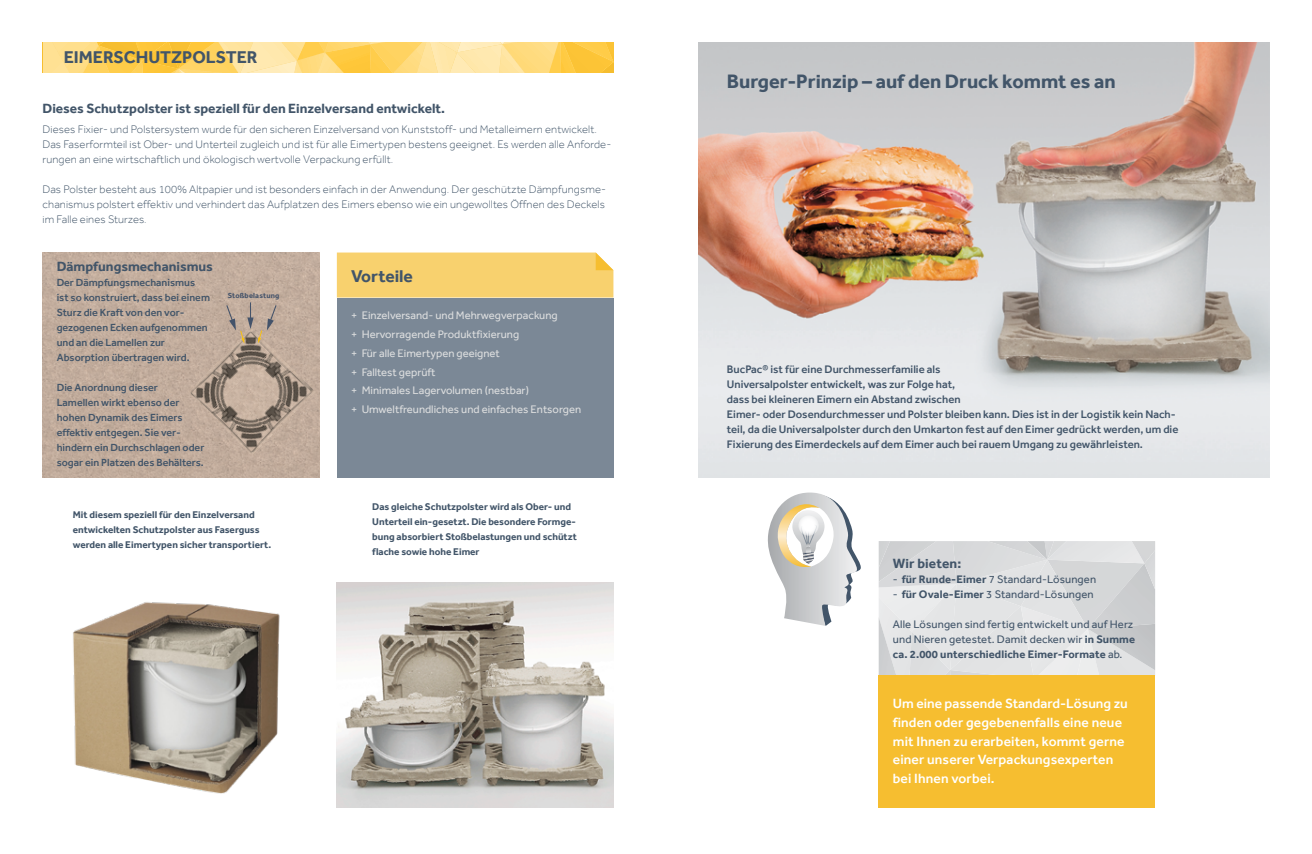
<style>
.page{position:relative;width:1312px;height:854px;background:#fff}
.page>*{position:absolute;margin:0;border:0;box-sizing:border-box;transform-origin:0 0}
.t1{font:700 20px "Effra";color:#425569}
.t2{font:700 17.5px "Effra";color:#425569}
.t3{font:500 13.75px/18.8px "Effra";letter-spacing:.01em;color:#fff}
.t4{font:700 13.75px "Effra";color:#425569}
.t5{font:300 11.25px/15px "Effra";letter-spacing:.01em;color:#425569}
.t6{font:500 11.25px/15px "Effra";color:#425569}
.t7{font:11.25px/15px "Effra";letter-spacing:.01em;color:#425569}
.t8{font:11.25px/18.8px "Effra";color:#dcddde}
.t9{font:500 10.62px/15px "Effra";color:#425569}
.t10{font:700 10px/15px "Effra";color:#425569}
.t11{font:700 7.5px "Effra";letter-spacing:.025em;color:#44536a}
.s1{font-weight:700}
</style>
<div class="page">
<img style="left:73px;top:602px;width:207px;height:192px">
<img style="left:698px;top:43px;width:571px;height:435px">
<img style="left:43px;top:253px;width:276px;height:225px">
<img style="left:337px;top:583px;width:276px;height:225px">
<svg style="left:43px;top:43px;width:570px;height:30px;background:#fed671"></svg>
<div style="left:337px;top:253px;width:276px;height:45px;background:#f8d16e"></div>
<div style="left:337px;top:298px;width:276px;height:180px;background:#7b8896"></div>
<img style="left:188px;top:370px;width:21px;height:43px">
<img style="left:209px;top:349px;width:85px;height:85px">
<img style="left:230px;top:344px;width:43px;height:112px">
<img style="left:273px;top:371px;width:42px;height:42px">
<svg style="left:225px;top:302px;width:52px;height:42px;background:#b5a393"></svg>
<svg style="left:1154px;top:541px;width:1px;height:135px"></svg>
<img style="left:878px;top:597px;width:33px;height:79px">
<img style="left:878px;top:617px;width:18px;height:59px">
<img style="left:1098px;top:670px;width:56px;height:6px">
<img style="left:1087px;top:670px;width:11px;height:6px">
<div style="left:911px;top:587px;width:38px;height:45px;background:#e9eaeb"></div>
<div style="left:909px;top:632px;width:40px;height:44px;background:#dfe0e1"></div>
<svg style="left:944px;top:670px;width:5px;height:6px"></svg>
<div style="left:949px;top:606px;width:71px;height:70px;background:#e3e4e5"></div>
<div style="left:1020px;top:629px;width:67px;height:47px;background:#e6e7e8"></div>
<img style="left:1020px;top:563px;width:67px;height:66px">
<img style="left:1087px;top:629px;width:67px;height:41px">
<div style="left:1087px;top:563px;width:67px;height:66px;background:#d0d2d3"></div>
<img style="left:1047px;top:541px;width:84px;height:22px">
<div style="left:956px;top:541px;width:91px;height:42px;background:#dbdcde"></div>
<img style="left:878px;top:541px;width:78px;height:46px">
<img style="left:1131px;top:541px;width:23px;height:22px">
<img style="left:987px;top:541px;width:60px;height:19px">
<img style="left:1144px;top:550px;width:10px;height:39px">
<svg style="left:767px;top:493px;width:93px;height:133px"></svg>
<svg style="left:798px;top:515px;width:20px;height:21px"></svg>
<div style="left:878px;top:676px;width:276px;height:132px;background:#f6be30"></div>
<h2 class="t2" style="left:64px;top:47px;width:195px">EIMERSCHUTZPOLSTER</h2>
<p class="t4" style="left:43px;top:100px;width:404px">Dieses Schutzpolster ist speziell für den Einzelversand entwickelt.</p>
<p class="t5" style="left:43px;top:121px;width:570px">Dieses Fixier- und Polstersystem wurde für den sicheren Einzelversand von Kunststoff- und Metalleimern entwickelt.<br>Das Faserformteil ist Ober- und Unterteil zugleich und ist für alle Eimertypen bestens geeignet. Es werden alle Anforde&shy;rungen an eine wirtschaftlich und ökologisch wertvolle Verpackung erfüllt.</p>
<p class="t5" style="left:43px;top:181px;width:565px;text-align:justify">Das Polster besteht aus 100% Altpapier und ist besonders einfach in der Anwendung. Der geschützte Dämpfungsme&shy;chanismus polstert effektiv und verhindert das Aufplatzen des Eimers ebenso wie ein ungewolltes Öffnen des Deckels im Falle eines Sturzes.</p>
<p class="t4" style="left:57px;top:258px;width:158px">Dämpfungsmechanismus</p>
<p class="t9" style="left:57px;top:275px;width:155px">Der Dämpfungsmechanismus<br>ist so konstruiert, dass bei einem<br>Sturz die Kraft von den vor&shy;gezogenen Ecken aufgenommen und an die Lamellen zur<br>Absorption übertragen wird.</p>
<p class="t9" style="left:57px;top:380px;width:149px">Die Anordnung dieser<br>Lamellen wirkt ebenso der hohen Dynamik des Eimers effektiv entgegen. Sie ver&shy;hindern ein Durchschlagen oder sogar ein Platzen des Behälters.</p>
<p class="t11" style="left:228px;top:291px;width:53px">Stoßbelastung</p>
<h2 class="t2" style="left:351px;top:265px;width:63px">Vorteile</h2>
<p class="t8" style="left:351px;top:306px;width:231px">+ Einzelversand- und Mehrwegverpackung<br>+ Hervorragende Produktfixierung<br>+ Für alle Eimertypen geeignet<br>+ Falltest geprüft<br>+ Minimales Lagervolumen (nestbar)<br>+ Umweltfreundliches und einfaches Entsorgen</p>
<p class="t10" style="left:73px;top:507px;width:200px">Mit diesem speziell für den Einzelversand entwickelten Schutzpolster aus Faserguss werden alle Eimertypen sicher transportiert.</p>
<p class="t10" style="left:372px;top:499px;width:206px">Das gleiche Schutzpolster wird als Ober- und Unterteil ein-gesetzt. Die besondere Formge&shy;bung absorbiert Stoßbelastungen und schützt flache sowie hohe Eimer</p>
<h1 class="t1" style="left:726px;top:69px;width:390px">Burger-Prinzip – auf den Druck kommt es an</h1>
<p class="t6" style="left:726px;top:361px;width:453px">BucPac® ist für eine Durchmesserfamilie als<br>Universalpolster entwickelt, was zur Folge hat,<br>dass bei kleineren Eimern ein Abstand zwischen<br>Eimer- oder Dosendurchmesser und Polster bleiben kann. Dies ist in der Logistik kein Nach&shy;teil, da die Universalpolster durch den Umkarton fest auf den Eimer gedrückt werden, um die Fixierung des Eimerdeckels auf dem Eimer auch bei rauem Umgang zu gewährleisten.</p>
<p class="t4" style="left:892px;top:555px;width:70px">Wir bieten:</p>
<p class="t7" style="left:892px;top:571px;width:205px">- <span class="s1">für Runde-Eimer</span> 7 Standard-Lösungen</p>
<p class="t7" style="left:892px;top:586px;width:202px">- <span class="s1">für Ovale-Eimer</span> 3 Standard-Lösungen</p>
<p class="t7" style="left:892px;top:616px;width:244px">Alle Lösungen sind fertig entwickelt und auf Herz und Nieren getestet. Damit decken wir <span class="s1">in Summe ca. 2.000 unterschiedliche Eimer-Formate</span> ab.</p>
<p class="t3" style="left:892px;top:694px;width:236px">Um eine passende Standard-Lösung zu finden oder gegebenenfalls eine neue mit Ihnen zu erarbeiten, kommt gerne einer unserer Verpackungsexperten bei Ihnen vorbei.</p>
</div>
